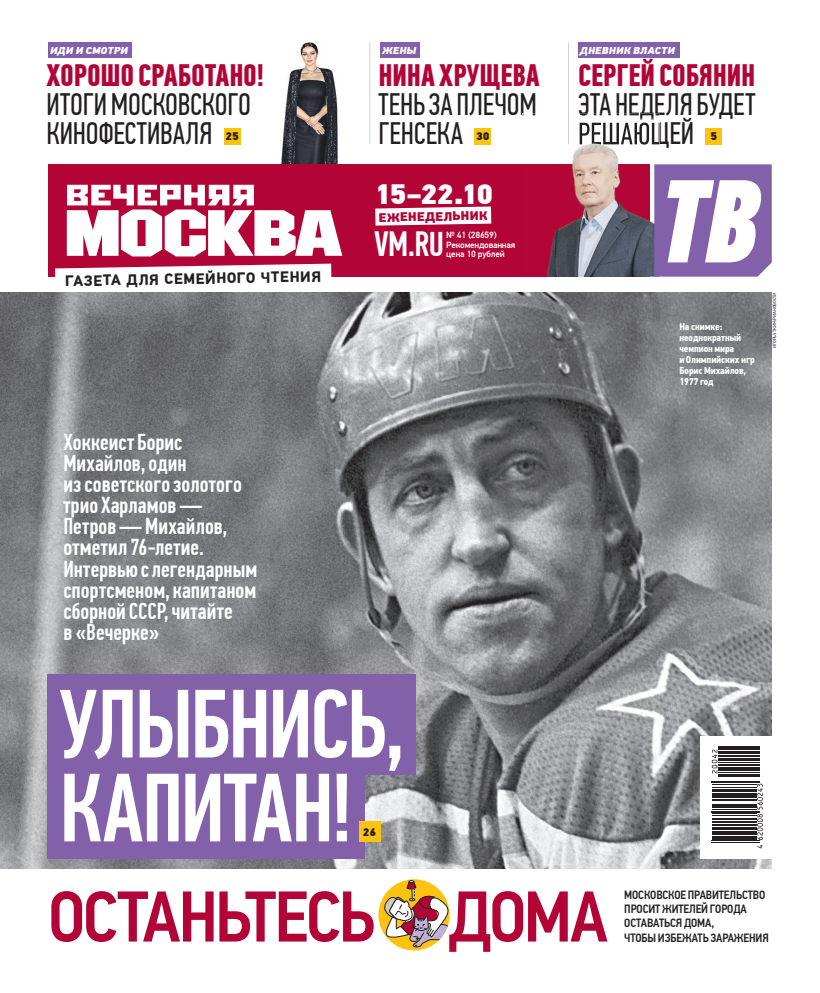
<style>
.page{position:relative;width:820px;height:993px;background:#fff}
.page>*{position:absolute;margin:0;border:0;box-sizing:border-box;transform-origin:0 0}
.t1{font:italic 118px "PF Din Text Comp Pro X Black";color:#fff}
.t2{font:500 97px/83.8px "PF Din Text Comp Pro";letter-spacing:-.03em;color:#fff}
.t3{font:500 71.9px "PF Din Text Cond Pro";letter-spacing:-.035em;color:#b30437}
.t4{font:500 35px "PF Din Text Comp Pro";color:#fff}
.t5{font:31px/29px "PF Din Text Comp Pro";letter-spacing:-.005em;color:#231f20}
.t6{font:900 28px "PF Din Text Pro";color:#fff}
.t7{font:500 23px/21px "PF Din Text Comp Pro";color:#fff}
.t8{font:700 15px "PF Din Text Pro";color:#231f20}
.t9{font:900 12.3px "PF Din Text Pro";color:#b30437}
.t10{font:500 12px/14.2px "PF Din Text Cond Pro";letter-spacing:-.01em;color:#231f20}
.t11{font:900 11px "PF Din Text Pro";color:#231f20}
.t12{font:700 10px/11px "PF Din Text Cond Pro";letter-spacing:-.01em;color:#fff}
.t13{font:italic 900 10px "PF Din Text Pro";letter-spacing:.015em;color:#fff}
.t14{font:500 9px/10px "PF Din Text Pro";letter-spacing:-.02em;color:#fff}
.t15{font:4.5px "PF Din Text Pro";color:#231f20}
.s1{font-weight:700;color:#b30437}
</style>
<div class="page">
<img style="left:281px;top:42px;width:57px;height:122px">
<div style="left:48px;top:164px;width:601px;height:112px;background:#b30437"></div>
<svg style="left:67px;top:185px;width:275px;height:71px"></svg>
<div style="left:48px;top:43px;width:84px;height:15px;background:#8361aa"></div>
<div style="left:380px;top:43px;width:39px;height:15px;background:#8361aa"></div>
<div style="left:577px;top:43px;width:102px;height:15px;background:#8361aa"></div>
<svg style="left:375px;top:206px;width:116px;height:19px;background:#f6e3e9"></svg>
<div style="left:224px;top:128px;width:16px;height:16px;background:#fec210"></div>
<div style="left:474px;top:128px;width:16px;height:16px;background:#fec210"></div>
<div style="left:705px;top:128px;width:16px;height:16px;background:#fec210"></div>
<svg style="left:369px;top:42px;width:1px;height:102px"></svg>
<svg style="left:55px;top:263px;width:276px;height:14px"></svg>
<img style="left:0;top:293px;width:771px;height:575px">
<img style="left:568px;top:113px;width:86px;height:163px">
<img style="left:546px;top:164px;width:103px;height:112px">
<img style="left:579px;top:113px;width:80px;height:35px">
<img style="left:579px;top:122px;width:80px;height:22px">
<svg style="left:640px;top:118px;width:13px;height:1px"></svg>
<div style="left:654px;top:164px;width:117px;height:112px;background:#8361aa"></div>
<svg style="left:700px;top:735px;width:71px;height:123px"></svg>
<hr style="left:711px;top:841px;width:48px;height:1px;background:#231f20">
<hr style="left:711px;top:840px;width:48px;height:1px;background:#231f20">
<hr style="left:711px;top:839px;width:45px;height:1px;background:#231f20">
<hr style="left:711px;top:835px;width:45px;height:3px;background:#231f20">
<hr style="left:711px;top:833px;width:45px;height:1px;background:#231f20">
<hr style="left:711px;top:831px;width:45px;height:1px;background:#231f20">
<hr style="left:711px;top:828px;width:45px;height:1px;background:#231f20">
<hr style="left:711px;top:826px;width:45px;height:1px;background:#231f20">
<hr style="left:711px;top:823px;width:45px;height:1px;background:#231f20">
<hr style="left:711px;top:822px;width:45px;height:1px;background:#231f20">
<hr style="left:711px;top:821px;width:45px;height:1px;background:#231f20">
<hr style="left:711px;top:817px;width:45px;height:2px;background:#231f20">
<hr style="left:711px;top:815px;width:45px;height:1px;background:#231f20">
<hr style="left:711px;top:813px;width:45px;height:1px;background:#231f20">
<hr style="left:711px;top:812px;width:48px;height:1px;background:#231f20">
<hr style="left:711px;top:810px;width:48px;height:1px;background:#231f20">
<hr style="left:711px;top:809px;width:45px;height:1px;background:#231f20">
<hr style="left:711px;top:806px;width:45px;height:2px;background:#231f20">
<hr style="left:711px;top:804px;width:45px;height:1px;background:#231f20">
<hr style="left:711px;top:803px;width:45px;height:1px;background:#231f20">
<hr style="left:711px;top:799px;width:45px;height:2px;background:#231f20">
<hr style="left:711px;top:797px;width:45px;height:1px;background:#231f20">
<hr style="left:711px;top:795px;width:45px;height:1px;background:#231f20">
<hr style="left:711px;top:793px;width:45px;height:1px;background:#231f20">
<hr style="left:711px;top:791px;width:45px;height:1px;background:#231f20">
<hr style="left:711px;top:788px;width:45px;height:2px;background:#231f20">
<svg style="left:756px;top:783px;width:6px;height:65px"></svg>
<hr style="left:711px;top:786px;width:45px;height:1px;background:#231f20">
<hr style="left:711px;top:783px;width:45px;height:1px;background:#231f20">
<hr style="left:711px;top:782px;width:48px;height:1px;background:#231f20">
<hr style="left:711px;top:780px;width:48px;height:1px;background:#231f20">
<hr style="left:717px;top:775px;width:42px;height:1px;background:#231f20">
<hr style="left:717px;top:773px;width:42px;height:2px;background:#231f20">
<hr style="left:717px;top:771px;width:42px;height:1px;background:#231f20">
<hr style="left:717px;top:769px;width:42px;height:1px;background:#231f20">
<hr style="left:717px;top:768px;width:42px;height:1px;background:#231f20">
<hr style="left:717px;top:766px;width:42px;height:1px;background:#231f20">
<hr style="left:717px;top:763px;width:42px;height:2px;background:#231f20">
<hr style="left:717px;top:762px;width:42px;height:1px;background:#231f20">
<hr style="left:717px;top:759px;width:42px;height:1px;background:#231f20">
<hr style="left:717px;top:757px;width:42px;height:1px;background:#231f20">
<hr style="left:717px;top:756px;width:42px;height:1px;background:#231f20">
<hr style="left:717px;top:755px;width:42px;height:1px;background:#231f20">
<hr style="left:717px;top:751px;width:42px;height:2px;background:#231f20">
<hr style="left:717px;top:750px;width:42px;height:1px;background:#231f20">
<svg style="left:711px;top:749px;width:6px;height:24px"></svg>
<hr style="left:717px;top:748px;width:42px;height:1px;background:#231f20">
<hr style="left:717px;top:746px;width:42px;height:1px;background:#231f20">
<div style="left:47px;top:674px;width:368px;height:100px;background:#8361aa"></div>
<div style="left:47px;top:758px;width:317px;height:100px;background:#8361aa"></div>
<div style="left:358px;top:821px;width:22px;height:20px;background:#fec210"></div>
<svg style="left:378px;top:878px;width:71px;height:72px"></svg>
<svg style="left:383px;top:878px;width:66px;height:70px"></svg>
<p class="t13" style="left:50px;top:46px;width:79px">ИДИ И СМОТРИ</p>
<p class="t13" style="left:381px;top:46px;width:36px">ЖЕНЫ</p>
<p class="t13" style="left:579px;top:46px;width:96px">ДНЕВНИК ВЛАСТИ</p>
<p class="t5" style="left:47px;top:64px;width:219px"><span class="s1">ХОРОШО СРАБОТАНО!<br></span>ИТОГИМОСКОВСКОГО<br>КИНОФЕСТИВАЛЯ</p>
<p class="t11" style="left:225px;top:132px;width:15px">25</p>
<p class="t8" style="left:65px;top:275px;width:257px;rotate:-1deg">ГАЗЕТА ДЛЯ СЕМЕЙНОГО ЧТЕНИЯ</p>
<p class="t5" style="left:378px;top:64px;width:163px;text-align:justify"><span class="s1">НИНА ХРУЩЕВА </span>ТЕНЬЗА ПЛЕЧОМ ГЕНСЕКА</p>
<p class="t11" style="left:476px;top:132px;width:15px">30</p>
<p class="t6" style="left:374px;top:183px;width:120px">15–22.10</p>
<p class="t4" style="left:374px;top:230px;width:71px">VM.RU</p>
<p class="t14" style="left:446px;top:230px;width:71px">№ 41 (28659)<br>Рекомендованная</p>
<p class="t9" style="left:378px;top:212px;width:110px;rotate:-1deg">ЕЖЕНЕДЕЛЬНИК</p>
<p class="t14" style="left:446px;top:249px;width:60px">цена 10 рублей</p>
<p class="t7" style="left:63px;top:434px;width:195px">Хоккеист Борис<br>Михайлов, один изсоветскогозолотого трио Харламов —<br>Петров — Михайлов, отметил 76-летие.<br>Интервьюс легендарным спортсменом, капитаном сборной СССР, читайте<br>в «Вечерке»</p>
<p class="t2" style="left:59px;top:691px;width:347px">УЛЫБНИСЬ,<br>КАПИТАН!</p>
<p class="t11" style="left:363px;top:827px;width:15px">26</p>
<p class="t5" style="left:577px;top:64px;width:179px"><span class="s1">СЕРГЕЙ СОБЯНИН<br></span>ЭТА НЕДЕЛЯ БУДЕТ</p>
<p class="t11" style="left:710px;top:132px;width:8px">5</p>
<p class="t1" style="left:659px;top:174px;width:102px">ТВ</p>
<p class="t12" style="left:679px;top:322px;width:77px">На снимке: неоднократный чемпион мира<br>и Олимпийских игр<br>Борис Михайлов,<br>1977 год</p>
<p class="t15" style="left:772px;top:348px;width:57px;rotate:-90deg">ИГОРЬ УТКИН/РИАНОВОСТИ</p>
<p class="t3" style="left:48px;top:887px;width:561px">ОСТАНЬТЕСЬ ДОМА</p>
<p class="t10" style="left:624px;top:888px;width:146px">МОСКОВСКОЕ ПРАВИТЕЛЬСТВО<br>ПРОСИТ ЖИТЕЛЕЙГОРОДА<br>ОСТАВАТЬСЯДОМА,<br>ЧТОБЫИЗБЕЖАТЬ ЗАРАЖЕНИЯ</p>
</div>
